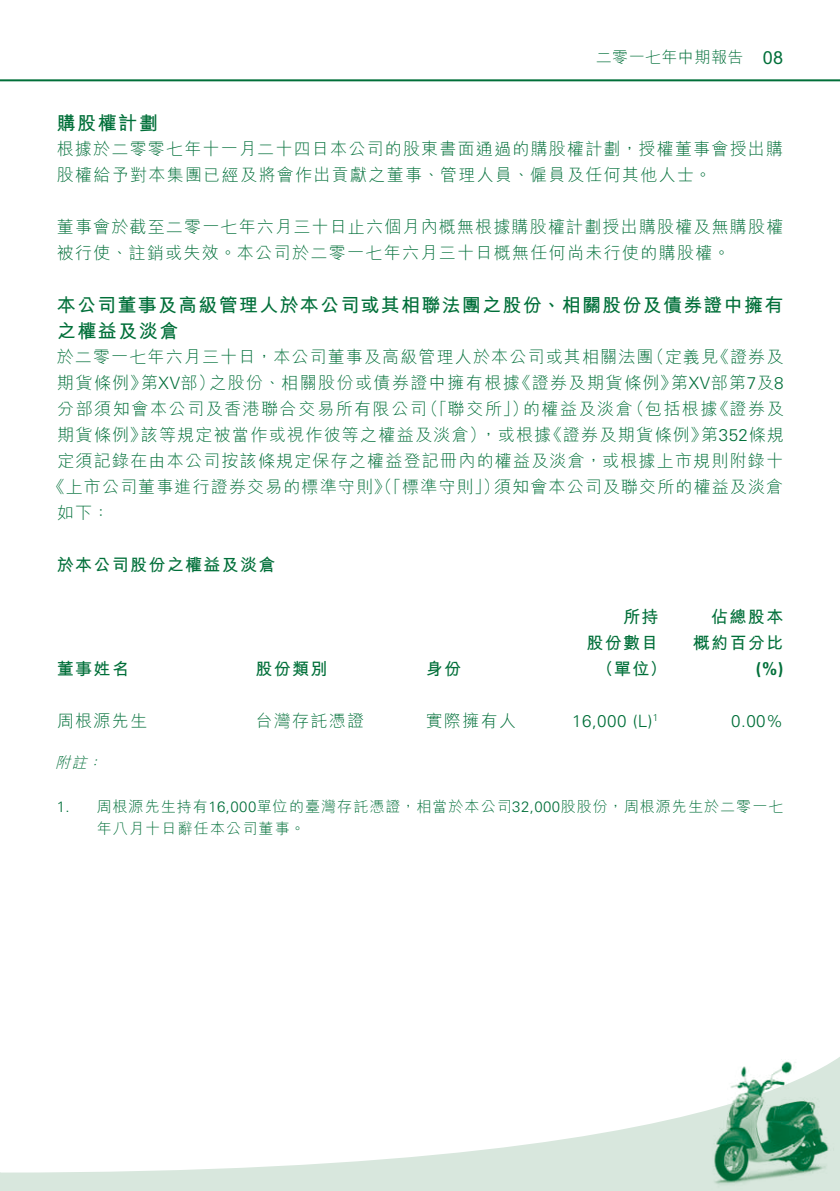
<style>
.page{position:relative;width:840px;height:1191px;background:#fff}
.page>*{position:absolute;margin:0;border:0;box-sizing:border-box;transform-origin:0 0}
.t1{font:700 19px/26px "M Hei HK";letter-spacing:.065em;color:#006f39}
.t2{font:700 18px "M Hei HK";color:#006f39}
.t3{font:300 17px/26px "M Hei HK";letter-spacing:.07em;color:#006f39}
.t4{font:700 17px/26px "M Hei HK";letter-spacing:.08em;color:#006f39;text-align:right}
.t5{font:300 17px "M Hei HK";letter-spacing:.09em;color:#006f39}
.t6{font:300 17px "Univers LT Std";letter-spacing:.03em;color:#006f39}
.t7{font:700 17px "Univers LT Std";color:#006f39}
.t8{font:300 16px "M Hei HK";letter-spacing:.03em;color:#006f39}
.t9{font:300 15px "M Hei HK";letter-spacing:.07em;color:#006f39}
.t10{font:italic 300 15px "M Hei HK";color:#006f39}
.t11{font:300 15px "Univers LT Std";color:#006f39}
.t12{font:300 10px "Univers LT Std";color:#006f39}
.s1{font-family:"Univers LT Std"}
</style>
<div class="page">
<hr style="left:0;top:79px;width:839px;height:2px;background:#006f39">
<svg style="left:1px;top:1057px;width:838px;height:134px"></svg>
<svg style="left:0;top:1172px;width:1px;height:19px"></svg>
<img style="left:703px;top:1059px;width:131px;height:130px">
<p class="t8" style="left:595px;top:46px;width:149px">二零一七年中期報告</p>
<p class="t2" style="left:762px;top:44px;width:22px">08</p>
<p class="t1" style="left:57px;top:109px;width:102px">購股權計劃</p>
<p class="t3" style="left:57px;top:135px;width:727px">根據於二零零七年十一月二十四日本公司的股東書面通過的購股權計劃，授權董事會授出購股權給予對本集團已經及將會作出貢獻之董事、管理人員、僱員及任何其他人士。</p>
<p class="t3" style="left:57px;top:213px;width:727px">董事會於截至二零一七年六月三十日止六個月內概無根據購股權計劃授出購股權及無購股權被行使、註銷或失效。本公司於二零一七年六月三十日概無任何尚未行使的購股權。</p>
<p class="t1" style="left:57px;top:291px;width:727px">本公司董事及高級管理人於本公司或其相聯法團之股份、相關股份及債券證中擁有之權益及淡倉</p>
<p class="t3" style="left:712px;top:343px;width:72px">《證券及</p>
<p class="t3" style="left:57px;top:343px;width:598px">於二零一七年六月三十日，本公司董事及高級管理人於本公司或其相關法團</p>
<p class="t3" style="left:647px;top:343px;width:72px">（定義見</p>
<p class="t3" style="left:209px;top:369px;width:312px">之股份、相關股份或債券證中擁有根據</p>
<p class="t3" style="left:141px;top:369px;width:75px">第<span class="s1">XV</span>部）</p>
<p class="t3" style="left:671px;top:369px;width:114px">第<span class="s1">XV</span>部第 及<span class="s1">7 8</span></p>
<p class="t3" style="left:57px;top:369px;width:91px">期貨條例》</p>
<p class="t3" style="left:514px;top:369px;width:164px">《證券及期貨條例》</p>
<p class="t3" style="left:421px;top:395px;width:108px">（「聯交所」）</p>
<p class="t3" style="left:627px;top:395px;width:92px">（包括根據</p>
<p class="t5" style="left:57px;top:396px;width:371px">分部須知會本公司及香港聯合交易所有限公司</p>
<p class="t3" style="left:522px;top:395px;width:111px">的權益及淡倉</p>
<p class="t3" style="left:711px;top:395px;width:73px">《證券及</p>
<p class="t3" style="left:141px;top:421px;width:347px">該等規定被當作或視作彼等之權益及淡倉）</p>
<p class="t3" style="left:700px;top:421px;width:84px">第<span class="s1">352</span>條規</p>
<p class="t3" style="left:57px;top:421px;width:91px">期貨條例》</p>
<p class="t3" style="left:57px;top:447px;width:726px">定須記錄在由本公司按該條規定保存之權益登記冊內的權益及淡倉，或根據上市規則附錄十</p>
<p class="t3" style="left:494px;top:473px;width:290px">須知會本公司及聯交所的權益及淡倉</p>
<p class="t3" style="left:545px;top:421px;width:163px">《證券及期貨條例》</p>
<p class="t3" style="left:480px;top:421px;width:73px">，或根據</p>
<p class="t3" style="left:57px;top:473px;width:444px;text-indent:-9px">《上市公司董事進行證券交易的標準守則》（「標準守則」）如下：</p>
<p class="t4" style="left:57px;top:550px;width:220px">於本公司股份之權益及淡倉</p>
<p class="t4" style="left:57px;top:654px;width:73px">董事姓名</p>
<p class="t4" style="left:255px;top:654px;width:73px">股份類別</p>
<p class="t4" style="left:425px;top:654px;width:37px">身份</p>
<p class="t4" style="left:622px;top:602px;width:37px">所持</p>
<p class="t4" style="left:586px;top:628px;width:73px">股份數目</p>
<p class="t4" style="left:596px;top:654px;width:72px">（單位(</p>
<p class="t4" style="left:692px;top:602px;width:92px">佔總股本概約百分比</p>
<p class="t7" style="left:755px;top:659px;width:29px">%) (</p>
<p class="t3" style="left:425px;top:707px;width:92px">實際擁有人</p>
<p class="t3" style="left:255px;top:707px;width:110px">台灣存託憑證</p>
<p class="t3" style="left:57px;top:707px;width:92px">周根源先生</p>
<p class="t6" style="left:730px;top:710px;width:53px">0.00%</p>
<p class="t12" style="left:652px;top:711px;width:7px">1</p>
<p class="t6" style="left:572px;top:710px;width:82px">16,000 (L(</p>
<p class="t10" style="left:55px;top:752px;width:38px">附註</p>
<p class="t10" style="left:87px;top:752px;width:22px">：</p>
<p class="t11" style="left:57px;top:798px;width:14px">1.</p>
<p class="t9" style="left:96px;top:796px;width:688px">周根源先生持有<span class="s1">16,000</span>單位的臺灣存託憑證，相當於本公司<span class="s1">32,000</span>股股份，周根源先生於二零一七</p>
<p class="t9" style="left:97px;top:818px;width:210px">年八月十日辭任本公司董事。</p>
</div>
